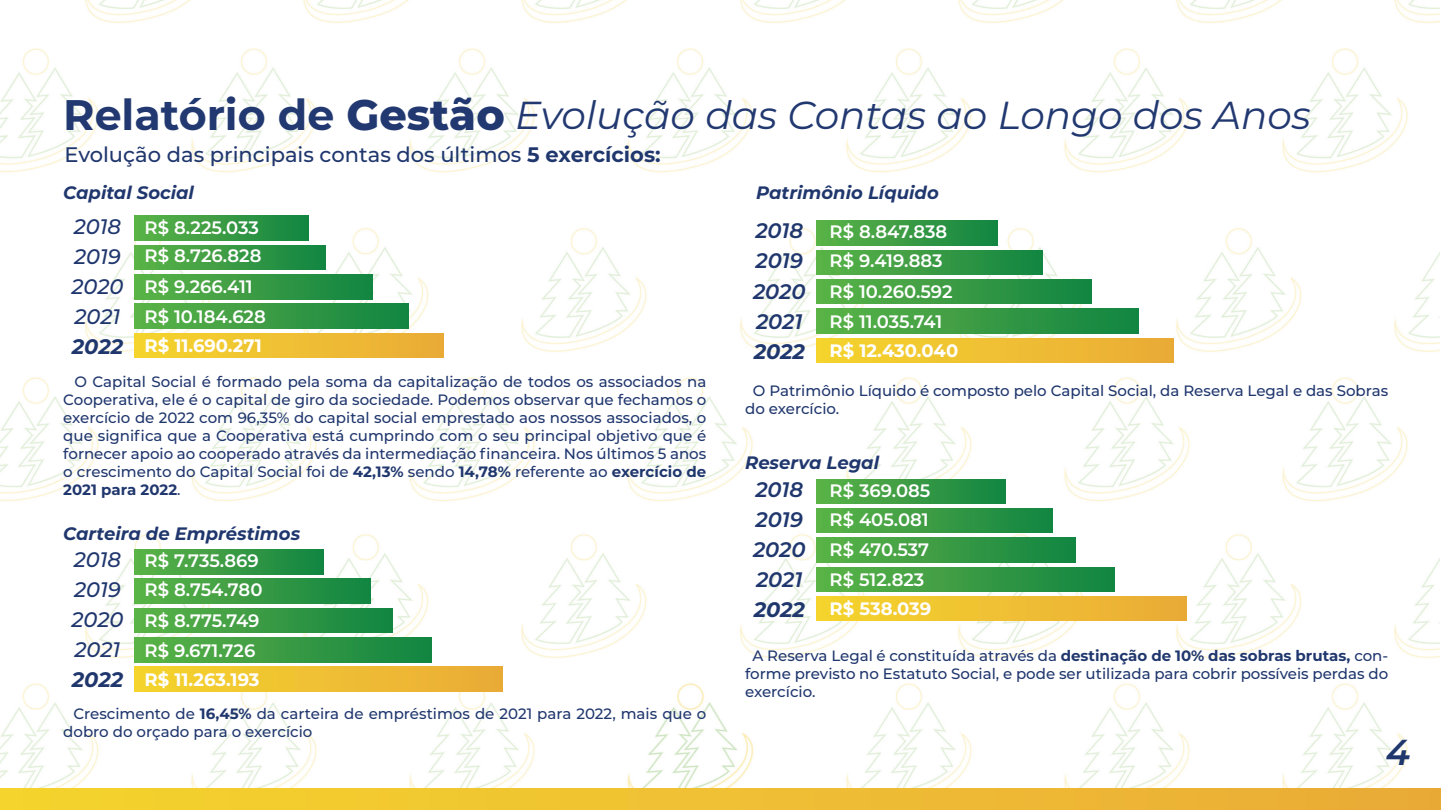
<style>
.page{position:relative;width:1441px;height:810px;background:#fff}
.page>*{position:absolute;margin:0;border:0;box-sizing:border-box;transform-origin:0 0}
.t1{font:italic 39px "Montserrat";color:#213870}
.t2{font:italic 600 36px "Montserrat";color:#20376e}
.t3{font:500 21px "Montserrat";color:#20376e}
.t4{font:italic 500 21px/30px "Montserrat";letter-spacing:-.005em;color:#20376e}
.t5{font:italic 600 21px/30px "Montserrat";letter-spacing:-.005em;color:#20376e}
.t6{font:italic 700 21px "Montserrat";color:#20376e}
.t7{font:600 18px/28.8px "Montserrat";color:#fff}
.t8{font:italic 700 18px "Montserrat";color:#20376e}
.t9{font:700 18px "Montserrat";color:#fff}
.t10{font:500 15px/18px "Montserrat";color:#20376e;text-align:justify}
.s1{font-weight:700;font-style:normal;font-size:42.75px}
.s2{font-weight:800;font-style:normal;font-size:42.75px}
.s3{font-weight:700}
</style>
<div class="page">
<img style="left:0;top:0;width:1439px;height:788px">
<div style="left:0;top:788px;width:1440px;height:22px;background:linear-gradient(to right,#f5d42d,#eaab38)"></div>
<div style="left:134px;top:216px;width:174px;height:24px;background:linear-gradient(to right,#5eb347,#138542)"></div>
<div style="left:134px;top:245px;width:191px;height:25px;background:linear-gradient(to right,#5eb347,#138542)"></div>
<div style="left:134px;top:275px;width:238px;height:24px;background:linear-gradient(to right,#5eb347,#138542)"></div>
<div style="left:134px;top:304px;width:274px;height:24px;background:linear-gradient(to right,#5eb347,#138542)"></div>
<div style="left:134px;top:333px;width:309px;height:25px;background:linear-gradient(to right,#f5d42d,#eaab38)"></div>
<div style="left:134px;top:550px;width:189px;height:24px;background:linear-gradient(to right,#5eb347,#138442)"></div>
<div style="left:134px;top:579px;width:236px;height:24px;background:linear-gradient(to right,#5eb347,#138542)"></div>
<div style="left:134px;top:608px;width:258px;height:25px;background:linear-gradient(to right,#5eb347,#138542)"></div>
<div style="left:134px;top:638px;width:298px;height:24px;background:linear-gradient(to right,#5eb347,#138442)"></div>
<div style="left:134px;top:667px;width:368px;height:24px;background:linear-gradient(to right,#f5d42d,#eaab38)"></div>
<div style="left:816px;top:221px;width:181px;height:24px;background:linear-gradient(to right,#5eb347,#138542)"></div>
<div style="left:816px;top:250px;width:226px;height:25px;background:linear-gradient(to right,#5eb347,#138542)"></div>
<div style="left:816px;top:279px;width:275px;height:25px;background:linear-gradient(to right,#5eb347,#138442)"></div>
<div style="left:816px;top:309px;width:322px;height:24px;background:linear-gradient(to right,#5eb347,#138542)"></div>
<div style="left:816px;top:338px;width:357px;height:25px;background:linear-gradient(to right,#f5d42d,#eaab38)"></div>
<div style="left:816px;top:479px;width:189px;height:25px;background:linear-gradient(to right,#5eb347,#138542)"></div>
<div style="left:816px;top:508px;width:236px;height:25px;background:linear-gradient(to right,#5eb347,#138542)"></div>
<div style="left:816px;top:538px;width:259px;height:24px;background:linear-gradient(to right,#5eb347,#138442)"></div>
<div style="left:816px;top:567px;width:298px;height:25px;background:linear-gradient(to right,#5eb347,#138542)"></div>
<div style="left:816px;top:596px;width:369px;height:25px;background:linear-gradient(to right,#f5d42d,#eaab38)"></div>
<h1 class="t1" style="left:63px;top:88px;width:1248px"><span class="s1">Relatório de</span> <span class="s2">Gestão</span> Evolução das Contas ao Longo dos Anos</h1>
<h3 class="t3" style="left:64px;top:140px;width:597px">Evolução das principais contas dos últimos <span class="s3">5 exercícios:</span></h3>
<p class="t8" style="left:63px;top:180px;width:132px">Capital Social</p>
<h3 class="t4" style="left:72px;top:210px;width:53px">2018<br>2019<br>2020<br>2021</h3>
<h3 class="t6" style="left:72px;top:331px;width:53px">2022</h3>
<p class="t7" style="left:144px;top:212px;width:116px">R$ 8.225.033</p>
<p class="t7" style="left:144px;top:241px;width:118px">R$ 8.726.828</p>
<p class="t7" style="left:144px;top:272px;width:110px">R$ 9.266.411</p>
<p class="t7" style="left:144px;top:302px;width:123px">R$ 10.184.628</p>
<p class="t9" style="left:144px;top:333px;width:119px">R$ 11.690.271</p>
<p class="t10" style="left:63px;top:372px;width:644px;text-indent:11px">O Capital Social é formado pela soma da capitalização de todos os associados na Cooperativa, ele é o capital de giro da sociedade. Podemos observar que fechamos o exercício de 2022 com 96,35% do capital social emprestado aos nossos associados, o que significa que a Cooperativa está cumprindo com o seu principal objetivo que é fornecer apoio ao cooperado através da intermediação financeira. Nos últimos 5 anos o crescimento do Capital Social foi de <span class="s3">42,13%</span> sendo <span class="s3">14,78%</span> referente ao <span class="s3">exercício de 2021 para 2022</span>.</p>
<p class="t8" style="left:63px;top:520px;width:238px">Carteira de Empréstimos</p>
<h3 class="t4" style="left:72px;top:544px;width:53px">2018<br>2019<br>2020<br>2021</h3>
<h3 class="t6" style="left:72px;top:665px;width:53px">2022</h3>
<p class="t7" style="left:144px;top:546px;width:119px">R$ 7.735.869<br>R$ 8.754.780</p>
<p class="t7" style="left:144px;top:605px;width:116px;line-height:29.8px">R$ 8.775.749<br>R$ 9.671.726</p>
<p class="t9" style="left:144px;top:667px;width:116px">R$ 11.263.193</p>
<p class="t10" style="left:63px;top:705px;width:644px;text-indent:10px">Crescimento de <span class="s3">16,45%</span> da carteira de empréstimos de 2021 para 2022, mais que o dobro do orçado para o exercício</p>
<p class="t8" style="left:756px;top:180px;width:184px">Patrimônio Líquido</p>
<h3 class="t5" style="left:753px;top:215px;width:54px">2018<br>2019<br>2020<br>2021</h3>
<h3 class="t6" style="left:753px;top:336px;width:53px">2022</h3>
<p class="t7" style="left:829px;top:217px;width:119px">R$ 8.847.838<br>R$ 9.419.883</p>
<p class="t7" style="left:829px;top:276px;width:124px;line-height:29.8px">R$ 10.260.592<br>R$ 11.035.741</p>
<p class="t9" style="left:829px;top:338px;width:130px">R$ 12.430.040</p>
<p class="t10" style="left:745px;top:381px;width:644px;text-indent:8px">O Patrimônio Líquido é composto pelo Capital Social, da Reserva Legal e das Sobras do exercício.</p>
<p class="t8" style="left:745px;top:450px;width:135px">Reserva Legal</p>
<h3 class="t5" style="left:753px;top:473px;width:54px">2018<br>2019<br>2020<br>2021</h3>
<h3 class="t6" style="left:753px;top:594px;width:53px">2022</h3>
<p class="t7" style="left:829px;top:475px;width:102px">R$ 369.085<br>R$ 405.081</p>
<p class="t7" style="left:829px;top:534px;width:101px;line-height:29.8px">R$ 470.537<br>R$ 512.823</p>
<p class="t9" style="left:829px;top:596px;width:103px">R$ 538.039</p>
<p class="t10" style="left:745px;top:646px;width:644px;text-indent:7px">A Reserva Legal é constituída através da <span class="s3">destinação de 10% das sobras brutas,</span> con&shy;forme previsto no Estatuto Social, e pode ser utilizada para cobrir possíveis perdas do exercício.</p>
<h2 class="t2" style="left:1385px;top:727px;width:26px">4</h2>
</div>
